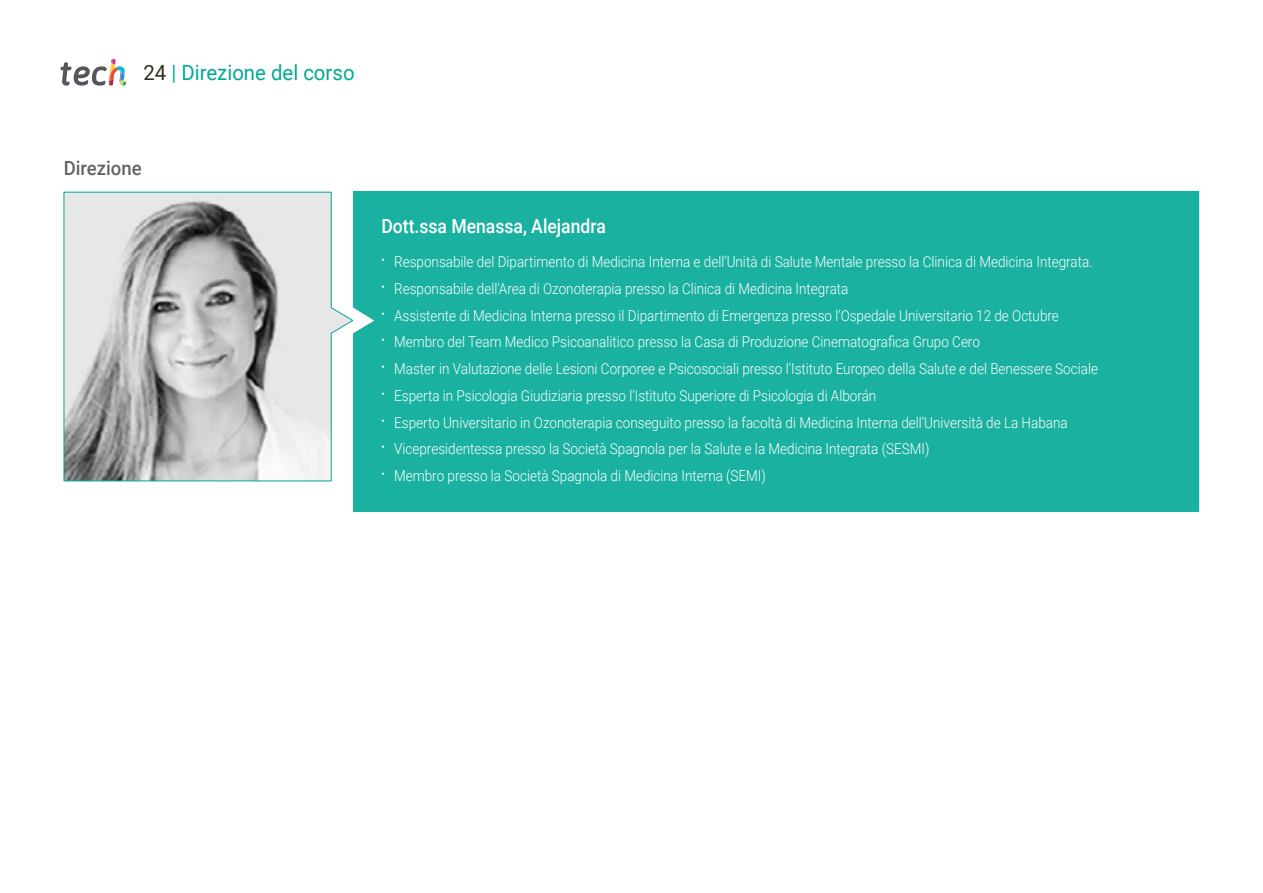
<style>
.page{position:relative;width:1263px;height:893px;background:#fff}
.page>*{position:absolute;margin:0;border:0;box-sizing:border-box;transform-origin:0 0}
.t1{font:21px "Roboto";color:#00a996}
.t2{font:500 19.5px "Roboto";color:#fff;scale:.9 1}
.t3{font:500 19.5px "Roboto";color:#61646a;scale:.95 1}
.t4{font:300 15px "Roboto";color:#fff;scale:.9 1}
.s1{color:#312e20}
.s2{color:#00aa97}
</style>
<div class="page">
<svg style="left:61px;top:59px;width:65px;height:27px"></svg>
<div style="left:353px;top:191px;width:846px;height:321px;background:#1ab1a0"></div>
<svg style="left:64px;top:192px;width:289px;height:289px;background:#c3c4c4"></svg>
<h1 class="t1" style="left:144px;top:57px;width:213px"><span class="s1">24</span> <span class="s2">|</span> Direzione del corso</h1>
<h2 class="t3" style="left:64px;top:154px;width:84px">Direzione</h2>
<h2 class="t2" style="left:381px;top:213px;width:251px">Dott.ssa Menassa, Alejandra</h2>
<p class="t4" style="left:381px;top:251px;width:792px"><sup>•</sup> Responsabile del Dipartimento di Medicina Interna e dell'Unità di Salute Mentale presso la Clinica di Medicina Integrata.</p>
<p class="t4" style="left:381px;top:278px;width:520px"><sup>•</sup> Responsabile dell'Area di Ozonoterapia presso la Clinica di Medicina Integrata</p>
<p class="t4" style="left:381px;top:305px;width:754px"><sup>•</sup> Assistente di Medicina Interna presso il Dipartimento di Emergenza presso l'Ospedale Universitario 12 de Octubre</p>
<p class="t4" style="left:381px;top:332px;width:666px"><sup>•</sup> Membro del Team Medico Psicoanalitico presso la Casa di Produzione Cinematografica Grupo Cero</p>
<p class="t4" style="left:381px;top:358px;width:798px"><sup>•</sup> Master in Valutazione delle Lesioni Corporee e Psicosociali presso l'Istituto Europeo della Salute e del Benessere Sociale</p>
<p class="t4" style="left:381px;top:385px;width:551px"><sup>•</sup> Esperta in Psicologia Giudiziaria presso l'Istituto Superiore di Psicologia di Alborán</p>
<p class="t4" style="left:381px;top:412px;width:764px"><sup>•</sup> Esperto Universitario in Ozonoterapia conseguito presso la facoltà di Medicina Interna dell’Università de La Habana</p>
<p class="t4" style="left:381px;top:439px;width:610px"><sup>•</sup> Vicepresidentessa presso la Società Spagnola per la Salute e la Medicina Integrata (SESMI)</p>
<p class="t4" style="left:381px;top:465px;width:429px"><sup>•</sup> Membro presso la Società Spagnola di Medicina Interna (SEMI)</p>
</div>
